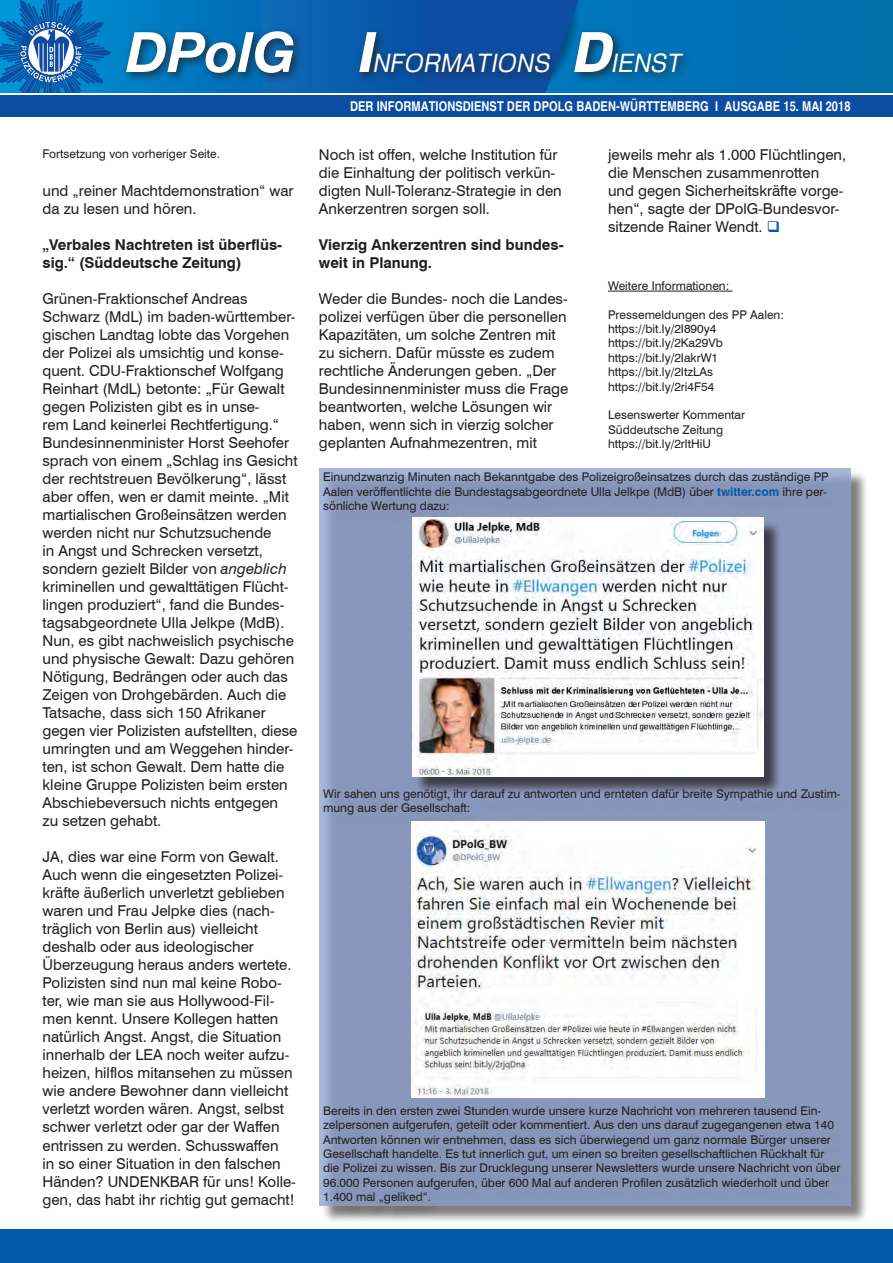
<style>
.page{position:relative;width:893px;height:1263px;background:#fff}
.page>*{position:absolute;margin:0;border:0;box-sizing:border-box;transform-origin:0 0}
.t1{font:italic 25.5px "Heldustry FT";letter-spacing:.04em;color:#fff;scale:.92 1}
.t2{font:15px/18px "Swiss 721 BT";color:#231f20}
.t3{font:700 15px/18px "Swiss 721 BT";color:#231f20}
.t4{font:700 condensed 13.5px "Helvetica";letter-spacing:.005em;color:#fff}
.t5{font:12px/14.4px "Swiss 721 BT";color:#231f20}
.s1{font-weight:900;font-size:55.5px}
.s2{color:#015aaa}
.s3{font-style:italic}
.s4{font-weight:700;color:#015aaa}
</style>
<div class="page">
<div style="left:0;top:1229px;width:893px;height:34px;background:#015aaa"></div>
<div style="left:0;top:0;width:893px;height:94px;background:#0070b1"></div>
<svg style="left:112px;top:0;width:471px;height:94px"></svg>
<svg style="left:0;top:0;width:112px;height:94px;background:#237bbe"></svg>
<div style="left:122px;top:27px;width:182px;height:57px;background:#231f20;opacity:.75"></div>
<svg style="left:126px;top:31px;width:167px;height:42px"></svg>
<div style="left:0;top:95px;width:893px;height:21px;background:#0d4da1"></div>
<div style="left:355px;top:27px;width:338px;height:56px;background:#231f20;opacity:.75"></div>
<div style="left:321px;top:470px;width:548px;height:754px;background:#231f20;opacity:.75"></div>
<svg style="left:319px;top:468px;width:531px;height:737px;background:#8a99bc"></svg>
<div style="left:415px;top:520px;width:367px;height:275px;background:#231f20;opacity:.75"></div>
<img style="left:412px;top:518px;width:351px;height:258px">
<img style="left:412px;top:822px;width:353px;height:275px">
<hr style="left:608px;top:291px;width:125px;height:1px;background:#231f20">
<h1 class="t1" style="left:355px;top:48px;width:355px"><span class="s1">I</span>NFORMATIONS <span class="s1">D</span>IENST</h1>
<p class="t4" style="left:350px;top:98px;width:502px">DER INFORMATIONSDIENST DER DPOLG BADEN-WÜRTTEMBERG I AUSGABE 15. MAI 2018</p>
<p class="t5" style="left:43px;top:146px;width:179px">Fortsetzung von vorheriger Seite.</p>
<p class="t2" style="left:319px;top:146px;width:244px">Noch ist offen, welche Institution für die Einhaltung der politisch verkün&shy;digten Null-Toleranz-Strategie in den Ankerzentren sorgen soll.</p>
<p class="t3" style="left:319px;top:236px;width:246px">Vierzig Ankerzentren sind bundes&shy;weit in Planung.</p>
<p class="t2" style="left:319px;top:290px;width:251px">Weder die Bundes- noch die Landes&shy;polizei verfügen über die personellen Kapazitäten, um solche Zentren mit zu sichern. Dafür müsste es zudem rechtliche Änderungen geben. „Der Bundesinnenminister muss die Frage beantworten, welche Lösungen wir haben, wenn sich in vierzig solcher geplanten Aufnahmezentren, mit</p>
<p class="t2" style="left:608px;top:146px;width:240px">jeweils mehr als 1.000 Flüchtlingen, die Menschen zusammenrotten und gegen Sicherheitskräfte vorge&shy;hen“, sagte der DPolG-Bundesvor&shy;sitzende Rainer Wendt. <span class="s2">❑</span></p>
<p class="t2" style="left:43px;top:182px;width:253px">und „reiner Machtdemonstration“ war da zu lesen und hören.</p>
<p class="t3" style="left:43px;top:236px;width:241px">„Verbales Nachtreten ist überflüs&shy;sig.“ (Süddeutsche Zeitung)</p>
<p class="t2" style="left:43px;top:290px;width:257px">Grünen-Fraktionschef Andreas Schwarz (MdL) im baden-württember&shy;gischen Landtag lobte das Vorgehen der Polizei als umsichtig und konse&shy;quent. CDU-Fraktionschef Wolfgang Reinhart (MdL) betonte: „Für Gewalt gegen Polizisten gibt es in unse-<br>rem Land keinerlei Rechtfertigung.“ Bundesinnenminister Horst Seehofer sprach von einem „Schlag ins Gesicht der rechtstreuen Bevölkerung“, lässt aber offen, wen er damit meinte. „Mit martialischen Großeinsätzen werden werden nicht nur Schutzsuchende<br>in Angst und Schrecken versetzt, sondern gezielt Bilder von <span class="s3">angeblich </span>kriminellen und gewalttätigen Flücht&shy;lingen produziert“, fand die Bundes&shy;tagsabgeordnete Ulla Jelkpe (MdB).<br>Nun, es gibt nachweislich psychische und physische Gewalt: Dazu gehören Nötigung, Bedrängen oder auch das Zeigen von Drohgebärden. Auch die Tatsache, dass sich 150 Afrikaner gegen vier Polizisten aufstellten, diese umringten und am Weggehen hinder&shy;ten, ist schon Gewalt. Dem hatte die kleine Gruppe Polizisten beim ersten Abschiebeversuch nichts entgegen zu setzen gehabt.</p>
<p class="t2" style="left:43px;top:848px;width:255px">JA, dies war eine Form von Gewalt.<br>Auch wenn die eingesetzten Polizei&shy;kräfte äußerlich unverletzt geblieben waren und Frau Jelpke dies (nach&shy;träglich von Berlin aus) vielleicht deshalb oder aus ideologischer Überzeugung heraus anders wertete.<br>Polizisten sind nun mal keine Robo&shy;ter, wie man sie aus Hollywood-Fil&shy;men kennt. Unsere Kollegen hatten natürlich Angst. Angst, die Situation innerhalb der LEA noch weiter aufzu&shy;heizen, hilflos mitansehen zu müssen wie andere Bewohner dann vielleicht verletzt worden wären. Angst, selbst schwer verletzt oder gar der Waffen entrissen zu werden. Schusswaffen<br>in so einer Situation in den falschen Händen? UNDENKBAR für uns! Kolle&shy;gen, das habt ihr richtig gut gemacht!</p>
<p class="t5" style="left:608px;top:278px;width:123px">Weitere Informationen:</p>
<p class="t5" style="left:608px;top:307px;width:177px">Pressemeldungen des PP Aalen: https://bit.ly/2I890y4 https://bit.ly/2Ka29Vb https://bit.ly/2IakrW1 https://bit.ly/2ItzLAs https://bit.ly/2ri4F54</p>
<p class="t5" style="left:608px;top:408px;width:139px">Lesenswerter Kommentar<br>Süddeutsche Zeitung https://bit.ly/2rltHiU</p>
<p class="t5" style="left:323px;top:470px;width:507px">Einundzwanzig Minuten nach Bekanntgabe des Polizeigroßeinsatzes durch das zuständige PP<br>Aalen veröffentlichte die Bundestagsabgeordnete Ulla Jelkpe (MdB) über <span class="s4">twitter.com</span> ihre per&shy;sönliche Wertung dazu:</p>
<p class="t5" style="left:323px;top:786px;width:519px">Wir sahen uns genötigt, ihr darauf zu antworten und ernteten dafür breite Sympathie und Zustim&shy;mung aus der Gesellschaft:</p>
<p class="t5" style="left:323px;top:1103px;width:519px">Bereits in den ersten zwei Stunden wurde unsere kurze Nachricht von mehreren tausend Ein&shy;zelpersonen aufgerufen, geteilt oder kommentiert. Aus den uns darauf zugegangenen etwa 140<br>Antworten können wir entnehmen, dass es sich überwiegend um ganz normale Bürger unserer Gesellschaft handelte. Es tut innerlich gut, um einen so breiten gesellschaftlichen Rückhalt für die Polizei zu wissen. Bis zur Drucklegung unserer Newsletters wurde unsere Nachricht von über 96.000 Personen aufgerufen, über 600 Mal auf anderen Profilen zusätzlich wiederholt und über 1.400 mal „geliked“.</p>
</div>
